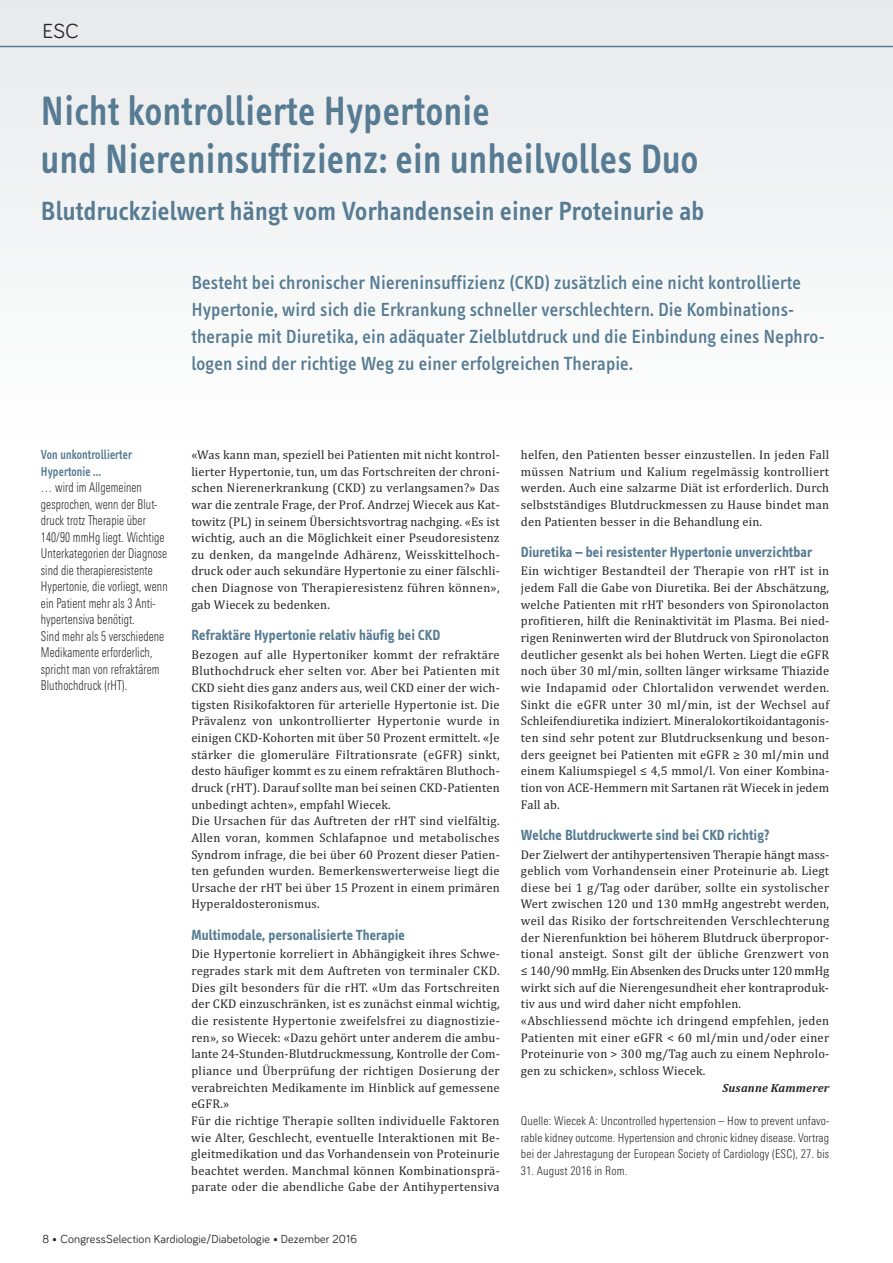
<style>
.page{position:relative;width:893px;height:1263px;background:#fff}
.page>*{position:absolute;margin:0;border:0;box-sizing:border-box;transform-origin:0 0}
.t1{font:600 42px/48px "Info Text";letter-spacing:.015em;color:#567b92;scale:.9 1}
.t2{font:600 27px "Info Text";letter-spacing:.01em;color:#567b92}
.t3{font:21px "Bariol";color:#272627}
.t4{font:500 19.5px/27px "Info Text";letter-spacing:.01em;color:#567b92}
.t5{font:700 15px "Info Text";letter-spacing:.01em;color:#567b92;scale:.95 1}
.t6{font:300 condensed 13.5px/16.5px "Linotype Univers";letter-spacing:.01em;color:#272627;scale:.85 1}
.t7{font:600 13.5px/16.5px "Info Text";letter-spacing:.01em;color:#567b92;scale:.85 1}
.t8{font:12.75px/16.6px "Cambria";letter-spacing:.015em;color:#272627;text-align:justify}
.t9{font:300 condensed 12px/16.6px "Linotype Univers";letter-spacing:.01em;color:#272627;text-align:justify}
.t10{font:12px "Bariol";letter-spacing:.01em;color:#272627}
.t11{font:italic 700 12px "Cambria";letter-spacing:.015em;color:#272627}
</style>
<div class="page">
<div style="left:0;top:0;width:893px;height:442px;background:#f3f4f5"></div>
<hr style="left:0;top:46px;width:893px;height:1px;background:#567b92">
<h3 class="t3" style="left:43px;top:24px;width:38px">ESC</h3>
<h1 class="t1" style="left:41px;top:90px;width:732px">Nicht kontrollierte Hypertonie<br>und Niereninsuffizienz: ein unheilvolles Duo</h1>
<h2 class="t2" style="left:41px;top:200px;width:665px">Blutdruckzielwert hängt vom Vorhandensein einer Proteinurie ab</h2>
<p class="t4" style="left:191px;top:270px;width:635px">Besteht bei chronischer Niereninsuffizienz (CKD) zusätzlich eine nicht kontrollierte Hypertonie, wird sich die Erkrankung schneller verschlechtern. Die Kombinations&shy;therapie mit Diuretika, ein adäquater Zielblutdruck und die Einbindung eines Nephro&shy;logen sind der richtige Weg zu einer erfolgreichen Therapie.</p>
<p class="t7" style="left:41px;top:447px;width:109px">Von unkontrollierter<br>Hypertonie …</p>
<p class="t6" style="left:41px;top:480px;width:151px">… wird im Allgemeinen gesprochen, wenn der Blut&shy;druck trotz Therapie über<br>140/90 mmHg liegt. Wichtige<br>Unterkategorien der Diagnose sind die therapieresistente<br>Hypertonie, die vorliegt, wenn ein Patient mehr als 3 Anti&shy;hypertensiva benötigt.<br>Sind mehr als 5 verschiedene<br>Medikamente erforderlich, spricht man von refraktärem<br>Bluthochdruck (rHT).</p>
<p class="t8" style="left:191px;top:446px;width:310px">«Was kann man, speziell bei Patienten mit nicht kontrol&shy;lierter Hypertonie, tun, um das Fortschreiten der chroni&shy;schen Nierenerkrankung (CKD) zu verlangsamen?» Das war die zentrale Frage, der Prof. Andrzej Wiecek aus Kat&shy;towitz (PL) in seinem Übersichtsvortrag nachging. «Es ist wichtig, auch an die Möglichkeit einer Pseudoresistenz zu denken, da mangelnde Adhärenz, Weisskittelhoch&shy;druck oder auch sekundäre Hypertonie zu einer fälschli&shy;chen Diagnose von Therapieresistenz führen können», gab Wiecek zu bedenken.</p>
<p class="t5" style="left:191px;top:629px;width:263px">Refraktäre Hypertonie relativ häufig bei CKD</p>
<p class="t8" style="left:191px;top:646px;width:310px;text-align:left">Bezogen auf alle Hypertoniker kommt der refraktäre Bluthochdruck eher selten vor. Aber bei Patienten mit CKD sieht dies ganz anders aus, weil CKD einer der wich&shy;tigsten Risikofaktoren für arterielle Hypertonie ist. Die Prävalenz von unkontrollierter Hypertonie wurde in einigen CKD-Kohorten mit über 50 Prozent ermittelt. «Je stärker die glomeruläre Filtrationsrate (eGFR) sinkt, desto häufiger kommt es zu einem refraktären Bluthoch&shy;druck (rHT). Darauf sollte man bei seinen CKD-Patienten unbedingt achten», empfahl Wiecek.<br>Die Ursachen für das Auftreten der rHT sind vielfältig.<br>Allen voran, kommen Schlafapnoe und metabolisches Syndrom infrage, die bei über 60 Prozent dieser Patien&shy;ten gefunden wurden. Bemerkenswerterweise liegt die Ursache der rHT bei über 15 Prozent in einem primären Hyperaldosteronismus.</p>
<p class="t5" style="left:191px;top:929px;width:226px">Multimodale, personalisierte Therapie</p>
<p class="t8" style="left:191px;top:946px;width:310px;text-align:left">Die Hypertonie korreliert in Abhängigkeit ihres Schwe&shy;regrades stark mit dem Auftreten von terminaler CKD.<br>Dies gilt besonders für die rHT. «Um das Fortschreiten der CKD einzuschränken, ist es zunächst einmal wichtig, die resistente Hypertonie zweifelsfrei zu diagnostizie&shy;ren», so Wiecek: «Dazu gehört unter anderem die ambu&shy;lante 24-Stunden-Blutdruckmessung, Kontrolle der Com&shy;pliance und Überprüfung der richtigen Dosierung der verabreichten Medikamente im Hinblick auf gemessene eGFR.»<br>Für die richtige Therapie sollten individuelle Faktoren wie Alter, Geschlecht, eventuelle Interaktionen mit Be&shy;gleitmedikation und das Vorhandensein von Proteinurie beachtet werden. Manchmal können Kombinationsprä&shy;parate oder die abendliche Gabe der Antihypertensiva</p>
<p class="t8" style="left:521px;top:446px;width:310px">helfen, den Patienten besser einzustellen. In jeden Fall müssen Natrium und Kalium regelmässig kontrolliert werden. Auch eine salzarme Diät ist erforderlich. Durch selbstständiges Blutdruckmessen zu Hause bindet man den Patienten besser in die Behandlung ein.</p>
<p class="t5" style="left:521px;top:546px;width:308px">Diuretika – bei resistenter Hypertonie unverzichtbar</p>
<p class="t8" style="left:521px;top:563px;width:310px">Ein wichtiger Bestandteil der Therapie von rHT ist in jedem Fall die Gabe von Diuretika. Bei der Abschätzung, welche Patienten mit rHT besonders von Spironolacton profitieren, hilft die Reninaktivität im Plasma. Bei nied&shy;rigen Reninwerten wird der Blutdruck von Spironolacton deutlicher gesenkt als bei hohen Werten. Liegt die eGFR noch über 30 ml/min, sollten länger wirksame Thiazide wie Indapamid oder Chlortalidon verwendet werden.<br>Sinkt die eGFR unter 30 ml/min, ist der Wechsel auf Schleifendiuretika indiziert. Mineralokortikoidantagonis&shy;ten sind sehr potent zur Blutdrucksenkung und beson&shy;ders geeignet bei Patienten mit eGFR ≥ 30 ml/min und einem Kaliumspiegel ≤ 4,5 mmol/l. Von einer Kombina&shy;tion von ACE-Hemmern mit Sartanen rät Wiecek in jedem Fall ab.</p>
<p class="t5" style="left:521px;top:829px;width:263px">Welche Blutdruckwerte sind bei CKD richtig?</p>
<p class="t8" style="left:521px;top:846px;width:310px;text-align:left">Der Zielwert der antihypertensiven Therapie hängt mass&shy;geblich vom Vorhandensein einer Proteinurie ab. Liegt diese bei 1 g/Tag oder darüber, sollte ein systolischer Wert zwischen 120 und 130 mmHg angestrebt werden, weil das Risiko der fortschreitenden Verschlechterung der Nierenfunktion bei höherem Blutdruck überpropor&shy;tional ansteigt. Sonst gilt der übliche Grenzwert von ≤ 140/90 mmHg. Ein Absenken des Drucks unter 120 mmHg wirkt sich auf die Nierengesundheit eher kontraproduk&shy;tiv aus und wird daher nicht empfohlen. «Abschliessend möchte ich dringend empfehlen, jeden Patienten mit einer eGFR &lt; 60 ml/min und/oder einer Proteinurie von &gt; 300 mg/Tag auch zu einem Nephrolo&shy;gen zu schicken», schloss Wiecek.</p>
<p class="t11" style="left:723px;top:1080px;width:108px">Susanne Kammerer</p>
<p class="t9" style="left:521px;top:1113px;width:310px">Quelle: Wiecek A: Uncontrolled hypertension – How to prevent unfavo&shy;rable kidney outcome. Hypertension and chronic kidney disease. Vortrag bei der Jahrestagung der European Society of Cardiology (ESC), 27. bis</p>
<p class="t9" style="left:521px;top:1163px;width:108px">31. August 2016 in Rom.</p>
<p class="t10" style="left:43px;top:1234px;width:316px">8 • CongressSelection Kardiologie/Diabetologie • Dezember 2016</p>
</div>
